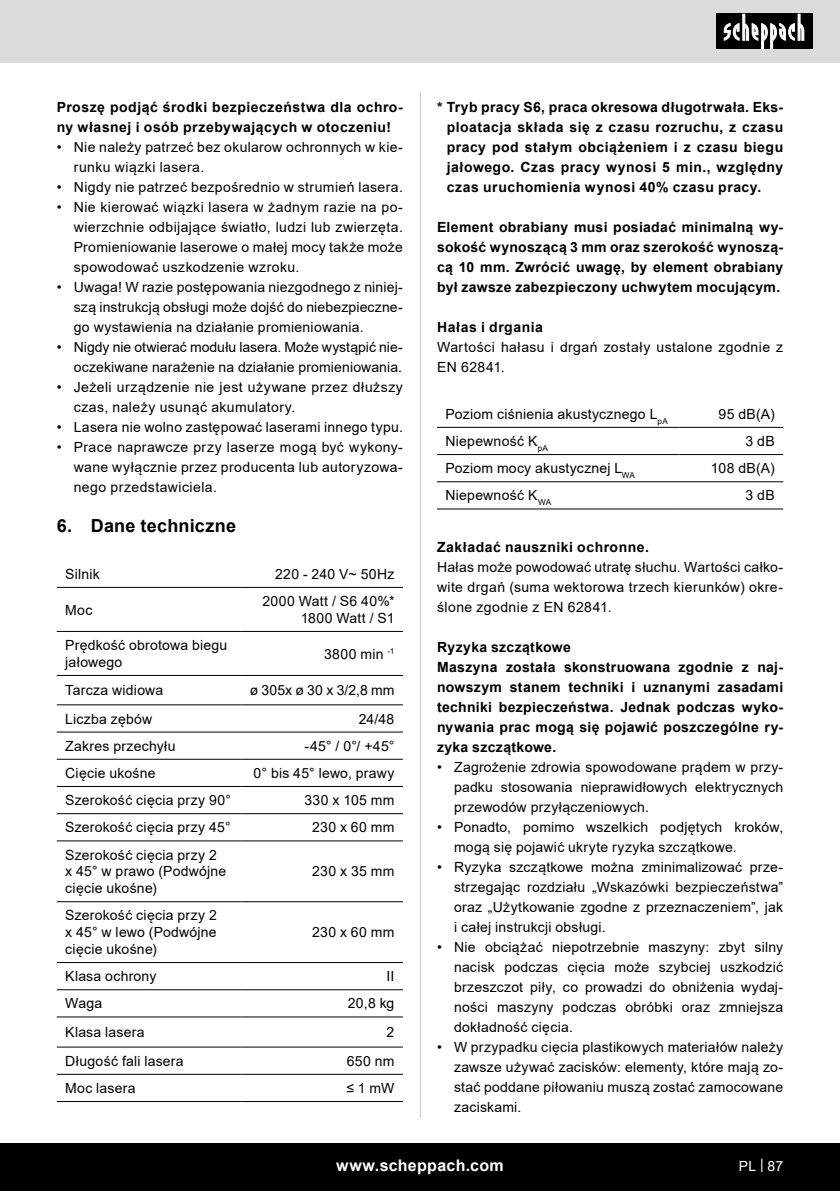
<style>
.page{position:relative;width:840px;height:1191px;background:#fff}
.page>*{position:absolute;margin:0;border:0;box-sizing:border-box;transform-origin:0 0}
.t1{font:700 18px "Arial";letter-spacing:.015em;color:#000}
.t2{font:700 16px "Arial";letter-spacing:.02em;color:#fff}
.t3{font:14px/20px "Arial";letter-spacing:.02em;color:#000;text-align:justify}
.t4{font:700 14px/20px "Arial";letter-spacing:.035em;color:#000;text-align:justify}
.t5{font:14px "Arial";color:#fff}
</style>
<div class="page">
<div style="left:0;top:0;width:839px;height:63px;background:#dbdbdb"></div>
<div style="left:0;top:1143px;width:839px;height:48px;background:#000"></div>
<div style="left:716px;top:14px;width:96px;height:35px;background:#000"></div>
<svg style="left:723px;top:14px;width:81px;height:35px"></svg>
<hr style="left:420px;top:92px;width:1px;height:1025px;background:#c7c7c7">
<svg style="left:437px;top:426px;width:345px;height:57px"></svg>
<hr style="left:437px;top:427px;width:242px;height:1px;background:#000">
<hr style="left:679px;top:427px;width:103px;height:1px;background:#000">
<hr style="left:437px;top:454px;width:242px;height:1px;background:#000">
<hr style="left:679px;top:454px;width:103px;height:1px;background:#000">
<hr style="left:437px;top:481px;width:242px;height:1px;background:#000">
<hr style="left:679px;top:481px;width:103px;height:1px;background:#000">
<hr style="left:437px;top:508px;width:242px;height:1px;background:#000">
<hr style="left:679px;top:508px;width:103px;height:1px;background:#000">
<svg style="left:57px;top:630px;width:346px;height:444px"></svg>
<hr style="left:57px;top:587px;width:184px;height:1px;background:#000">
<hr style="left:241px;top:587px;width:162px;height:1px;background:#000">
<hr style="left:57px;top:631px;width:184px;height:1px;background:#000">
<hr style="left:241px;top:631px;width:162px;height:1px;background:#000">
<hr style="left:57px;top:675px;width:184px;height:1px;background:#000">
<hr style="left:241px;top:675px;width:162px;height:1px;background:#000">
<hr style="left:57px;top:704px;width:184px;height:1px;background:#000">
<hr style="left:241px;top:704px;width:162px;height:1px;background:#000">
<hr style="left:57px;top:731px;width:184px;height:1px;background:#000">
<hr style="left:241px;top:731px;width:162px;height:1px;background:#000">
<hr style="left:57px;top:759px;width:184px;height:1px;background:#000">
<hr style="left:241px;top:759px;width:162px;height:1px;background:#000">
<hr style="left:57px;top:786px;width:184px;height:1px;background:#000">
<hr style="left:241px;top:786px;width:162px;height:1px;background:#000">
<hr style="left:57px;top:813px;width:184px;height:1px;background:#000">
<hr style="left:241px;top:813px;width:162px;height:1px;background:#000">
<hr style="left:57px;top:840px;width:184px;height:1px;background:#000">
<hr style="left:241px;top:840px;width:162px;height:1px;background:#000">
<hr style="left:57px;top:901px;width:184px;height:1px;background:#000">
<hr style="left:241px;top:901px;width:162px;height:1px;background:#000">
<hr style="left:57px;top:962px;width:184px;height:1px;background:#000">
<hr style="left:241px;top:962px;width:162px;height:1px;background:#000">
<hr style="left:57px;top:989px;width:184px;height:1px;background:#000">
<hr style="left:241px;top:989px;width:162px;height:1px;background:#000">
<hr style="left:57px;top:1016px;width:184px;height:1px;background:#000">
<hr style="left:241px;top:1016px;width:162px;height:1px;background:#000">
<hr style="left:57px;top:1046px;width:184px;height:1px;background:#000">
<hr style="left:241px;top:1046px;width:162px;height:1px;background:#000">
<hr style="left:57px;top:1074px;width:184px;height:1px;background:#000">
<hr style="left:241px;top:1074px;width:162px;height:1px;background:#000">
<hr style="left:57px;top:1101px;width:184px;height:1px;background:#000">
<hr style="left:241px;top:1101px;width:162px;height:1px;background:#000">
<p class="t4" style="left:57px;top:97px;width:347px">Proszę podjąć środki bezpieczeństwa dla ochro&shy;ny własnej i osób przebywających w otoczeniu!</p>
<p class="t3" style="left:74px;top:137px;width:330px;text-indent:-17px">• Nie należy patrzeć bez okularow ochronnych w kie&shy;runku wiązki lasera.</p>
<p class="t3" style="left:57px;top:177px;width:347px">• Nigdy nie patrzeć bezpośrednio w strumień lasera.</p>
<p class="t3" style="left:74px;top:197px;width:330px;text-indent:-17px">• Nie kierować wiązki lasera w żadnym razie na po&shy;wierzchnie odbijające światło, ludzi lub zwierzęta.<br>Promieniowanie laserowe o małej mocy także może spowodować uszkodzenie wzroku.</p>
<p class="t3" style="left:74px;top:277px;width:330px;text-indent:-17px">• Uwaga! W razie postępowania niezgodnego z niniej&shy;szą instrukcją obsługi może dojść do niebezpieczne&shy;go wystawienia na działanie promieniowania.</p>
<p class="t3" style="left:57px;top:337px;width:347px;text-align:right">• Nigdy nie otwierać modułu lasera. Może wystąpić nie&shy;oczekiwane narażenie na działanie promieniowania.</p>
<p class="t3" style="left:74px;top:377px;width:330px;text-indent:-17px">• Jeżeli urządzenie nie jest używane przez dłuższy czas, należy usunąć akumulatory.</p>
<p class="t3" style="left:57px;top:417px;width:347px">• Lasera nie wolno zastępować laserami innego typu.</p>
<p class="t3" style="left:74px;top:437px;width:330px;text-indent:-17px">• Prace naprawcze przy laserze mogą być wykony&shy;wane wyłącznie przez producenta lub autoryzowa&shy;nego przedstawiciela.</p>
<p class="t1" style="left:57px;top:513px;width:181px">6. Dane techniczne</p>
<p class="t3" style="left:65px;top:564px;width:36px">Silnik</p>
<p class="t3" style="left:275px;top:564px;width:121px">220 - 240 V~ 50Hz</p>
<p class="t3" style="left:65px;top:599px;width:29px">Moc</p>
<p class="t3" style="left:262px;top:591px;width:133px">2000 Watt / S6 40%*</p>
<p class="t3" style="left:300px;top:608px;width:95px">1800 Watt / S1</p>
<p class="t3" style="left:65px;top:636px;width:163px;line-height:16.8px">Prędkość obrotowa biegu jałowego</p>
<p class="t3" style="left:324px;top:643px;width:72px">3800 min <sup>-1</sup></p>
<p class="t3" style="left:65px;top:680px;width:99px">Tarcza widiowa</p>
<p class="t3" style="left:249px;top:680px;width:146px">ø 305x ø 30 x 3/2,8 mm</p>
<p class="t3" style="left:65px;top:708px;width:88px">Liczba zębów</p>
<p class="t3" style="left:358px;top:708px;width:37px">24/48</p>
<p class="t3" style="left:65px;top:735px;width:112px">Zakres przechyłu</p>
<p class="t3" style="left:304px;top:735px;width:91px">-45° / 0°/ +45°</p>
<p class="t3" style="left:65px;top:763px;width:92px">Cięcie ukośne</p>
<p class="t3" style="left:253px;top:763px;width:142px">0° bis 45° lewo, prawy</p>
<p class="t3" style="left:65px;top:790px;width:167px">Szerokość cięcia przy 90°</p>
<p class="t3" style="left:304px;top:790px;width:91px">330 x 105 mm</p>
<p class="t3" style="left:65px;top:817px;width:167px">Szerokość cięcia przy 45°</p>
<p class="t3" style="left:312px;top:817px;width:84px">230 x 60 mm</p>
<p class="t3" style="left:65px;top:846px;width:162px;line-height:16.8px;text-align:left">Szerokość cięcia przy 2 x 45° w prawo (Podwójne cięcie ukośne)</p>
<p class="t3" style="left:312px;top:861px;width:84px">230 x 35 mm</p>
<p class="t3" style="left:65px;top:907px;width:153px;line-height:16.8px">Szerokość cięcia przy 2 x 45° w lewo (Podwójne cięcie ukośne)</p>
<p class="t3" style="left:312px;top:922px;width:84px">230 x 60 mm</p>
<p class="t3" style="left:65px;top:966px;width:93px">Klasa ochrony</p>
<p class="t3" style="left:386px;top:966px;width:9px">II</p>
<p class="t3" style="left:65px;top:993px;width:38px">Waga</p>
<p class="t3" style="left:347px;top:993px;width:48px">20,8 kg</p>
<p class="t3" style="left:65px;top:1022px;width:81px">Klasa lasera</p>
<p class="t3" style="left:386px;top:1022px;width:9px">2</p>
<p class="t3" style="left:65px;top:1050px;width:120px">Długość fali lasera</p>
<p class="t3" style="left:346px;top:1050px;width:49px">650 nm</p>
<p class="t3" style="left:65px;top:1078px;width:72px">Moc lasera</p>
<p class="t3" style="left:346px;top:1078px;width:50px">≤ 1 mW</p>
<p class="t4" style="left:446px;top:97px;width:338px;text-indent:-10px">* Tryb pracy S6, praca okresowa długotrwała. Eks&shy;ploatacja składa się z czasu rozruchu, z czasu pracy pod stałym obciążeniem i z czasu biegu jałowego. Czas pracy wynosi 5 min., względny czas uruchomienia wynosi 40% czasu pracy.</p>
<p class="t4" style="left:437px;top:217px;width:347px">Element obrabiany musi posiadać minimalną wy&shy;sokość wynoszącą 3 mm oraz szerokość wynoszą&shy;cą 10 mm. Zwrócić uwagę, by element obrabiany był zawsze zabezpieczony uchwytem mocującym.</p>
<p class="t4" style="left:437px;top:317px;width:107px">Hałas i drgania</p>
<p class="t3" style="left:437px;top:337px;width:347px">Wartości hałasu i drgań zostały ustalone zgodnie z<br>EN 62841.</p>
<p class="t3" style="left:445px;top:404px;width:224px">Poziom ciśnienia akustycznego L<sub>pA</sub></p>
<p class="t3" style="left:718px;top:404px;width:58px">95 dB(A)</p>
<p class="t3" style="left:445px;top:431px;width:104px">Niepewność K<sub>pA</sub></p>
<p class="t3" style="left:745px;top:431px;width:31px">3 dB</p>
<p class="t3" style="left:445px;top:458px;width:191px">Poziom mocy akustycznej L<sub>WA</sub></p>
<p class="t3" style="left:710px;top:458px;width:65px">108 dB(A)</p>
<p class="t3" style="left:445px;top:485px;width:107px">Niepewność K<sub>WA</sub></p>
<p class="t3" style="left:745px;top:485px;width:31px">3 dB</p>
<p class="t4" style="left:437px;top:537px;width:213px">Zakładać nauszniki ochronne.</p>
<p class="t3" style="left:437px;top:557px;width:347px">Hałas może powodować utratę słuchu. Wartości całko&shy;wite drgań (suma wektorowa trzech kierunków) okre&shy;ślone zgodnie z EN 62841.</p>
<p class="t4" style="left:437px;top:637px;width:135px">Ryzyka szczątkowe</p>
<p class="t4" style="left:437px;top:657px;width:347px">Maszyna została skonstruowana zgodnie z naj&shy;nowszym stanem techniki i uznanymi zasadami techniki bezpieczeństwa. Jednak podczas wyko&shy;nywania prac mogą się pojawić poszczególne ry&shy;zyka szczątkowe.</p>
<p class="t3" style="left:454px;top:757px;width:330px;text-indent:-17px">• Zagrożenie zdrowia spowodowane prądem w przy&shy;padku stosowania nieprawidłowych elektrycznych przewodów przyłączeniowych.</p>
<p class="t3" style="left:454px;top:817px;width:330px;text-indent:-17px">• Ponadto, pomimo wszelkich podjętych kroków, mogą się pojawić ukryte ryzyka szczątkowe.</p>
<p class="t3" style="left:454px;top:857px;width:330px;text-indent:-17px">• Ryzyka szczątkowe można zminimalizować prze&shy;strzegając rozdziału „Wskazówki bezpieczeństwa” oraz „Użytkowanie zgodne z przeznaczeniem”, jak i całej instrukcji obsługi.</p>
<p class="t3" style="left:454px;top:937px;width:330px;text-indent:-17px">• Nie obciążać niepotrzebnie maszyny: zbyt silny nacisk podczas cięcia może szybciej uszkodzić brzeszczot piły, co prowadzi do obniżenia wydaj&shy;ności maszyny podczas obróbki oraz zmniejsza dokładność cięcia.</p>
<p class="t3" style="left:454px;top:1037px;width:330px;text-indent:-17px">• W przypadku cięcia plastikowych materiałów należy zawsze używać zacisków: elementy, które mają zo&shy;stać poddane piłowaniu muszą zostać zamocowane zaciskami.</p>
<p class="t2" style="left:336px;top:1154px;width:169px">www.scheppach.com</p>
<p class="t5" style="left:738px;top:1156px;width:46px">PL | 87</p>
</div>
